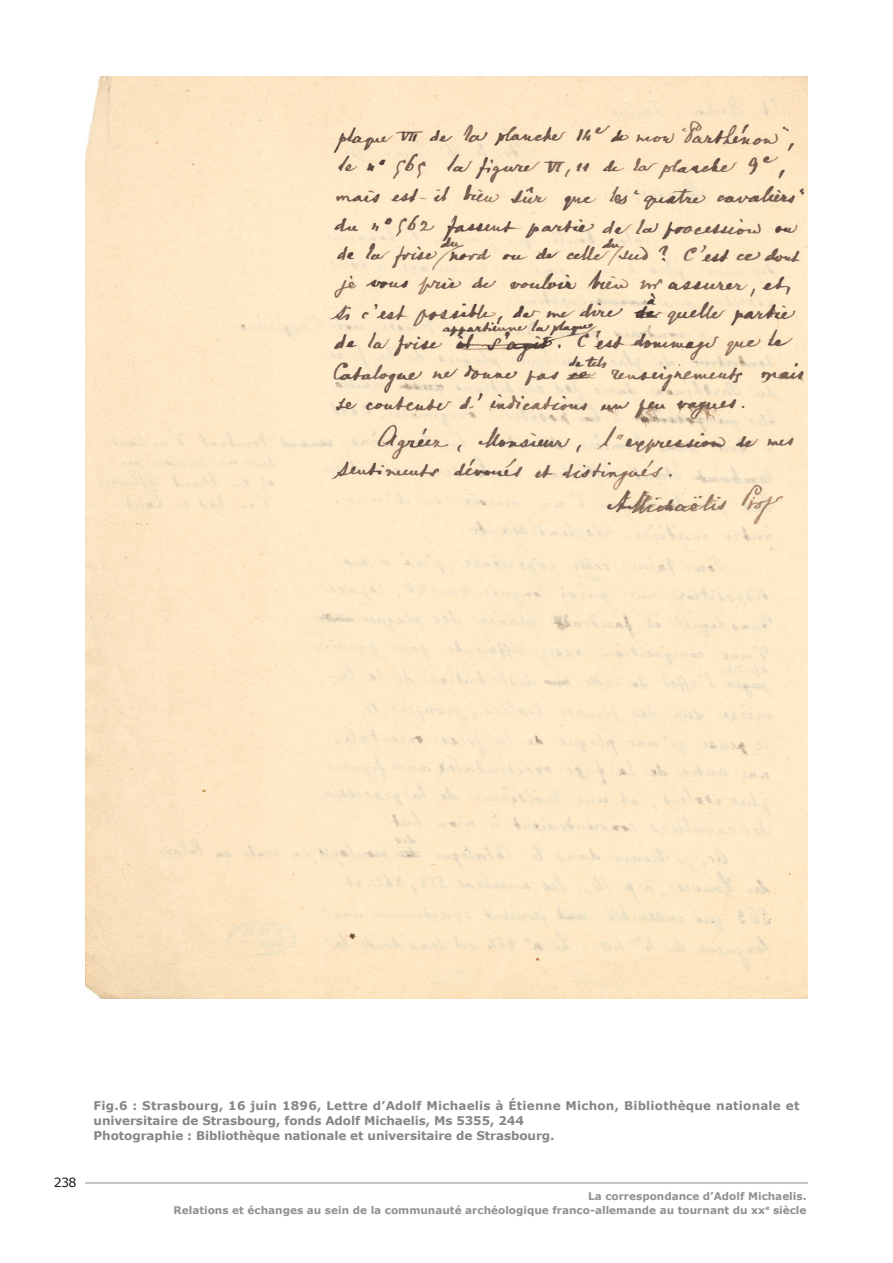
<style>
.page{position:relative;width:893px;height:1263px;background:#fff}
.page>*{position:absolute;margin:0;border:0;box-sizing:border-box;transform-origin:0 0}
.t1{font:12.6px "Verdana";color:#1d1d1b}
.légend{font:700 12px/15px "Verdana";letter-spacing:.015em;color:#878787}
.légend-2{font:700 12px "Verdana";letter-spacing:-.005em;color:#878787}
.t2{font:700 10.5px/13.5px "Verdana";color:#919190;text-align:right}
</style>
<div class="page">
<hr style="left:85px;top:1182px;width:723px;height:2px;background:#c7c7c6">
<img style="left:85px;top:77px;width:723px;height:921px">
<p class="t1" style="left:54px;top:1173px;width:24px">238</p>
<p class="légend" style="left:94px;top:1097px;width:707px">Fig.6 : Strasbourg, 16 juin 1896, Lettre d’Adolf Michaelis à Étienne Michon, Bibliothèque nationale et universitaire de Strasbourg, fonds Adolf Michaelis, Ms 5355, 244</p>
<p class="légend-2" style="left:94px;top:1127px;width:462px">Photographie : Bibliothèque nationale et universitaire de Strasbourg.</p>
<p class="t2" style="left:174px;top:1189px;width:634px">La correspondance d’Adolf Michaelis.<br>Relations et échanges au sein de la communauté archéologique franco-allemande au tournant du xx<sup>e</sup> siècle</p>
</div>
